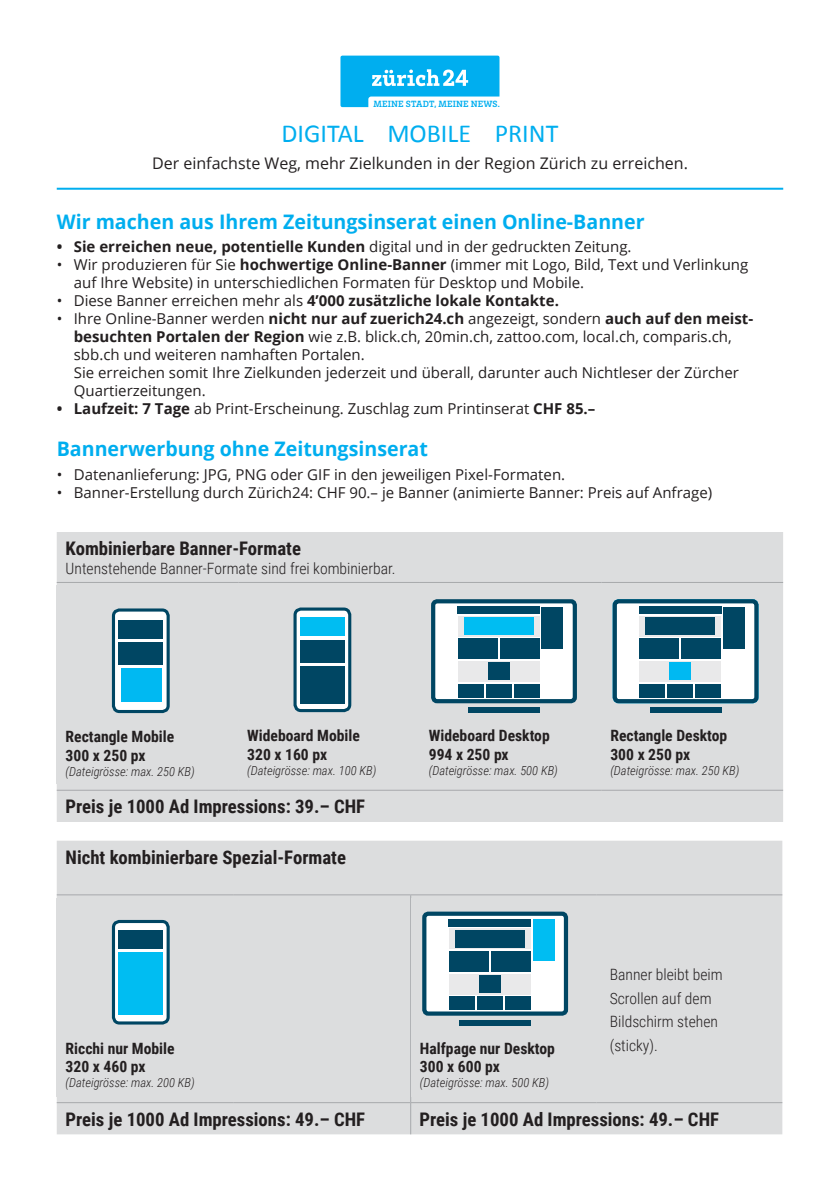
<style>
.page{position:relative;width:840px;height:1191px;background:#fff}
.page>*{position:absolute;margin:0;border:0;box-sizing:border-box;transform-origin:0 0}
.t1{font:26px "Calibri";color:#00aeef}
.t2{font:700 20px "Open Sans";color:#00aeef}
.t3{font:700 18.8px "Roboto Condensed";color:#231f20}
.t4{font:16px "Open Sans";color:#231f20}
.t5{font:700 15.6px/18.8px "Roboto Condensed";color:#231f20}
.t6{font:300 15.6px/23.4px "Roboto Condensed";color:#231f20}
.t7{font:15px/18px "Open Sans";color:#231f20}
.t8{font:700 15px "Open Sans";color:#231f20}
.t9{font:italic 300 12.4px "Roboto Condensed";color:#231f20}
.t10{font:700 9.2px "Brix Slab";letter-spacing:.015em;color:#00aeef}
.s1{font-weight:400}
.s2{font-weight:700}
</style>
<div class="page">
<svg style="left:340px;top:55px;width:160px;height:53px"></svg>
<hr style="left:57px;top:188px;width:725px;height:2px;background:#00aeef">
<div style="left:57px;top:840px;width:724px;height:294px;background:#dcddde"></div>
<hr style="left:57px;top:894px;width:176px;height:1px;background:#a7a9ac">
<hr style="left:233px;top:894px;width:177px;height:1px;background:#a7a9ac">
<hr style="left:410px;top:894px;width:186px;height:1px;background:#a7a9ac">
<hr style="left:596px;top:894px;width:185px;height:1px;background:#a7a9ac">
<hr style="left:57px;top:1102px;width:176px;height:1px;background:#a7a9ac">
<hr style="left:233px;top:1102px;width:177px;height:1px;background:#a7a9ac">
<hr style="left:410px;top:1102px;width:186px;height:1px;background:#a7a9ac">
<hr style="left:596px;top:1102px;width:185px;height:1px;background:#a7a9ac">
<hr style="left:410px;top:895px;width:1px;height:207px;background:#a7a9ac">
<hr style="left:410px;top:1103px;width:1px;height:31px;background:#a7a9ac">
<div style="left:57px;top:897px;width:168px;height:199px;background:#dcddde"></div>
<div style="left:113px;top:921px;width:55px;height:102px;background:#fff;border-radius:6px"></div>
<div style="left:112px;top:920px;width:58px;height:104px;border:3px solid #004663;border-radius:6px"></div>
<div style="left:118px;top:930px;width:44px;height:19px;background:#004663"></div>
<div style="left:118px;top:952px;width:45px;height:62px;background:#00bdf2"></div>
<div style="left:411px;top:897px;width:168px;height:199px;background:#dcddde"></div>
<div style="left:459px;top:1019px;width:71px;height:6px;background:#004663"></div>
<div style="left:424px;top:913px;width:141px;height:100px;background:#fff;border-radius:4px"></div>
<div style="left:422px;top:911px;width:145px;height:104px;border:4px solid #004663;border-radius:4px"></div>
<div style="left:448px;top:919px;width:82px;height:7px;background:#004663"></div>
<div style="left:449px;top:996px;width:25px;height:13px;background:#004663"></div>
<div style="left:476px;top:996px;width:26px;height:13px;background:#004663"></div>
<div style="left:504px;top:996px;width:26px;height:13px;background:#004663"></div>
<div style="left:449px;top:973px;width:81px;height:21px;background:#e9e9ea"></div>
<div style="left:479px;top:975px;width:21px;height:17px;background:#004663"></div>
<svg style="left:449px;top:928px;width:81px;height:21px"></svg>
<div style="left:454px;top:930px;width:70px;height:17px;background:#004663"></div>
<div style="left:532px;top:919px;width:21px;height:42px;background:#00bdf2"></div>
<div style="left:449px;top:951px;width:39px;height:20px;background:#004663"></div>
<div style="left:490px;top:951px;width:40px;height:20px;background:#004663"></div>
<div style="left:57px;top:532px;width:725px;height:290px;background:#dcddde"></div>
<hr style="left:57px;top:582px;width:181px;height:1px;background:#a7a9ac">
<hr style="left:238px;top:582px;width:181px;height:1px;background:#a7a9ac">
<hr style="left:419px;top:582px;width:182px;height:1px;background:#a7a9ac">
<hr style="left:601px;top:582px;width:181px;height:1px;background:#a7a9ac">
<hr style="left:57px;top:790px;width:181px;height:1px;background:#a7a9ac">
<hr style="left:238px;top:790px;width:181px;height:1px;background:#a7a9ac">
<hr style="left:419px;top:790px;width:182px;height:1px;background:#a7a9ac">
<hr style="left:601px;top:790px;width:181px;height:1px;background:#a7a9ac">
<div style="left:57px;top:585px;width:168px;height:199px;background:#dcddde"></div>
<div style="left:113px;top:610px;width:55px;height:101px;background:#fff;border-radius:6px"></div>
<div style="left:112px;top:608px;width:58px;height:105px;border:3px solid #004663;border-radius:6px"></div>
<div style="left:118px;top:619px;width:45px;height:19px;background:#004663"></div>
<div style="left:118px;top:642px;width:45px;height:23px;background:#004663"></div>
<div style="left:121px;top:668px;width:40px;height:34px;background:#00b9f2"></div>
<div style="left:238px;top:585px;width:168px;height:199px;background:#dcddde"></div>
<div style="left:295px;top:609px;width:54px;height:101px;background:#fff;border-radius:6px"></div>
<div style="left:293px;top:607px;width:58px;height:105px;border:3px solid #004663;border-radius:6px"></div>
<div style="left:300px;top:617px;width:44px;height:19px;background:#00bdf2"></div>
<div style="left:300px;top:667px;width:44px;height:37px;background:#004663"></div>
<div style="left:300px;top:640px;width:44px;height:23px;background:#004663"></div>
<div style="left:419px;top:585px;width:168px;height:199px;background:#dcddde"></div>
<div style="left:468px;top:707px;width:71px;height:6px;background:#004663"></div>
<div style="left:433px;top:601px;width:141px;height:100px;background:#fff;border-radius:4px"></div>
<div style="left:431px;top:599px;width:145px;height:104px;border:4px solid #004663;border-radius:4px"></div>
<div style="left:457px;top:606px;width:82px;height:8px;background:#004663"></div>
<div style="left:457px;top:684px;width:26px;height:13px;background:#004663"></div>
<div style="left:485px;top:684px;width:26px;height:13px;background:#004663"></div>
<div style="left:513px;top:684px;width:26px;height:13px;background:#004663"></div>
<div style="left:457px;top:661px;width:82px;height:21px;background:#e9e9ea"></div>
<div style="left:488px;top:662px;width:21px;height:18px;background:#004663"></div>
<div style="left:457px;top:616px;width:82px;height:20px;background:#e9e9ea"></div>
<div style="left:463px;top:617px;width:70px;height:18px;background:#00bdf2"></div>
<div style="left:541px;top:606px;width:21px;height:42px;background:#004663"></div>
<div style="left:457px;top:639px;width:40px;height:20px;background:#004663"></div>
<div style="left:499px;top:639px;width:40px;height:20px;background:#004663"></div>
<div style="left:601px;top:585px;width:168px;height:199px;background:#dcddde"></div>
<div style="left:649px;top:707px;width:72px;height:6px;background:#004663"></div>
<div style="left:614px;top:601px;width:142px;height:100px;background:#fff;border-radius:4px"></div>
<div style="left:612px;top:599px;width:146px;height:104px;border:4px solid #004663;border-radius:4px"></div>
<div style="left:638px;top:606px;width:83px;height:8px;background:#004663"></div>
<div style="left:639px;top:684px;width:26px;height:13px;background:#004663"></div>
<div style="left:667px;top:684px;width:26px;height:13px;background:#004663"></div>
<div style="left:695px;top:684px;width:26px;height:13px;background:#004663"></div>
<div style="left:639px;top:661px;width:82px;height:21px;background:#e9e9ea"></div>
<div style="left:669px;top:662px;width:21px;height:18px;background:#00b9f2"></div>
<div style="left:639px;top:616px;width:82px;height:20px;background:#e9e9ea"></div>
<div style="left:645px;top:617px;width:69px;height:18px;background:#004663"></div>
<div style="left:723px;top:606px;width:21px;height:42px;background:#004663"></div>
<div style="left:639px;top:639px;width:40px;height:20px;background:#004663"></div>
<div style="left:681px;top:639px;width:40px;height:20px;background:#004663"></div>
<p class="t10" style="left:373px;top:98px;width:128px">MEINE STADT, MEINE NEWS.</p>
<p class="t1" style="left:281px;top:122px;width:278px">DIGITAL MOBILE PRINT</p>
<p class="t4" style="left:152px;top:152px;width:537px">Der einfachste Weg, mehr Zielkunden in der Region Zürich zu erreichen.</p>
<p class="t2" style="left:57px;top:207px;width:589px">Wir machen aus Ihrem Zeitungsinserat einen Online-Banner</p>
<p class="t8" style="left:57px;top:236px;width:576px">• Sie erreichen neue, potentielle Kunden <span class="s1">digital und in der gedruckten Zeitung.</span></p>
<p class="t7" style="left:74px;top:255px;width:675px;text-indent:-17px">• Wir produzieren für Sie <span class="s2">hochwertige Online-Banner</span> (immer mit Logo, Bild, Text und Verlinkung auf Ihre Website) in unterschiedlichen Formaten für Desktop und Mobile.</p>
<p class="t8" style="left:57px;top:290px;width:503px"><span class="s1">• Diese Banner erreichen mehr als</span> 4’000 zusätzliche lokale Kontakte.</p>
<p class="t7" style="left:74px;top:309px;width:680px;text-indent:-17px">• Ihre Online-Banner werden <span class="s2">nicht nur auf zuerich24.ch</span> angezeigt, sondern <span class="s2">auch auf den meist&shy;besuchten Portalen der Region</span> wie z.B. blick.ch, 20min.ch, zattoo.com, local.ch, comparis.ch, sbb.ch und weiteren namhaften Portalen.<br>Sie erreichen somit Ihre Zielkunden jederzeit und überall, darunter auch Nichtleser der Zürcher Quartierzeitungen.</p>
<p class="t7" style="left:57px;top:399px;width:540px"><span class="s2">• Laufzeit: 7 Tage</span> ab Print-Erscheinung. Zuschlag zum Printinserat <span class="s2">CHF 85.–</span></p>
<p class="t2" style="left:57px;top:435px;width:372px">Bannerwerbung ohne Zeitungsinserat</p>
<p class="t7" style="left:57px;top:465px;width:509px">• Datenanlieferung: JPG, PNG oder GIF in den jeweiligen Pixel-Formaten.</p>
<p class="t7" style="left:57px;top:483px;width:656px">• Banner-Erstellung durch Zürich24: CHF 90.– je Banner (animierte Banner: Preis auf Anfrage)</p>
<p class="t3" style="left:66px;top:537px;width:237px">Kombinierbare Banner-Formate</p>
<p class="t6" style="left:66px;top:556px;width:331px">Untenstehende Banner-Formate sind frei kombinierbar.</p>
<p class="t5" style="left:66px;top:727px;width:110px">Rectangle Mobile<br>300 x 250 px</p>
<p class="t9" style="left:66px;top:764px;width:130px">(Dateigrösse: max. 250 KB)</p>
<p class="t5" style="left:247px;top:726px;width:114px">Wideboard Mobile<br>320 x 160 px</p>
<p class="t9" style="left:247px;top:763px;width:130px">(Dateigrösse: max. 100 KB)</p>
<p class="t3" style="left:66px;top:795px;width:301px">Preis je 1000 Ad Impressions: 39.– CHF</p>
<p class="t3" style="left:66px;top:846px;width:282px">Nicht kombinierbare Spezial-Formate</p>
<p class="t5" style="left:428px;top:726px;width:122px">Wideboard Desktop<br>994 x 250 px</p>
<p class="t9" style="left:428px;top:763px;width:130px">(Dateigrösse: max. 500 KB)</p>
<p class="t5" style="left:66px;top:1038px;width:110px">Ricchi nur Mobile<br>320 x 460 px</p>
<p class="t9" style="left:66px;top:1075px;width:130px">(Dateigrösse: max. 200 KB)</p>
<p class="t5" style="left:419px;top:1038px;width:136px">Halfpage nur Desktop<br>300 x 600 px</p>
<p class="t9" style="left:419px;top:1075px;width:130px">(Dateigrösse: max. 500 KB)</p>
<p class="t5" style="left:610px;top:726px;width:118px">Rectangle Desktop<br>300 x 250 px</p>
<p class="t9" style="left:610px;top:763px;width:130px">(Dateigrösse: max. 250 KB)</p>
<p class="t6" style="left:609px;top:963px;width:114px">Banner bleibt beim<br>Scrollen auf dem<br>Bildschirm stehen (sticky).</p>
<p class="t3" style="left:66px;top:1108px;width:301px">Preis je 1000 Ad Impressions: 49.– CHF</p>
<p class="t3" style="left:419px;top:1108px;width:301px">Preis je 1000 Ad Impressions: 49.– CHF</p>
</div>
